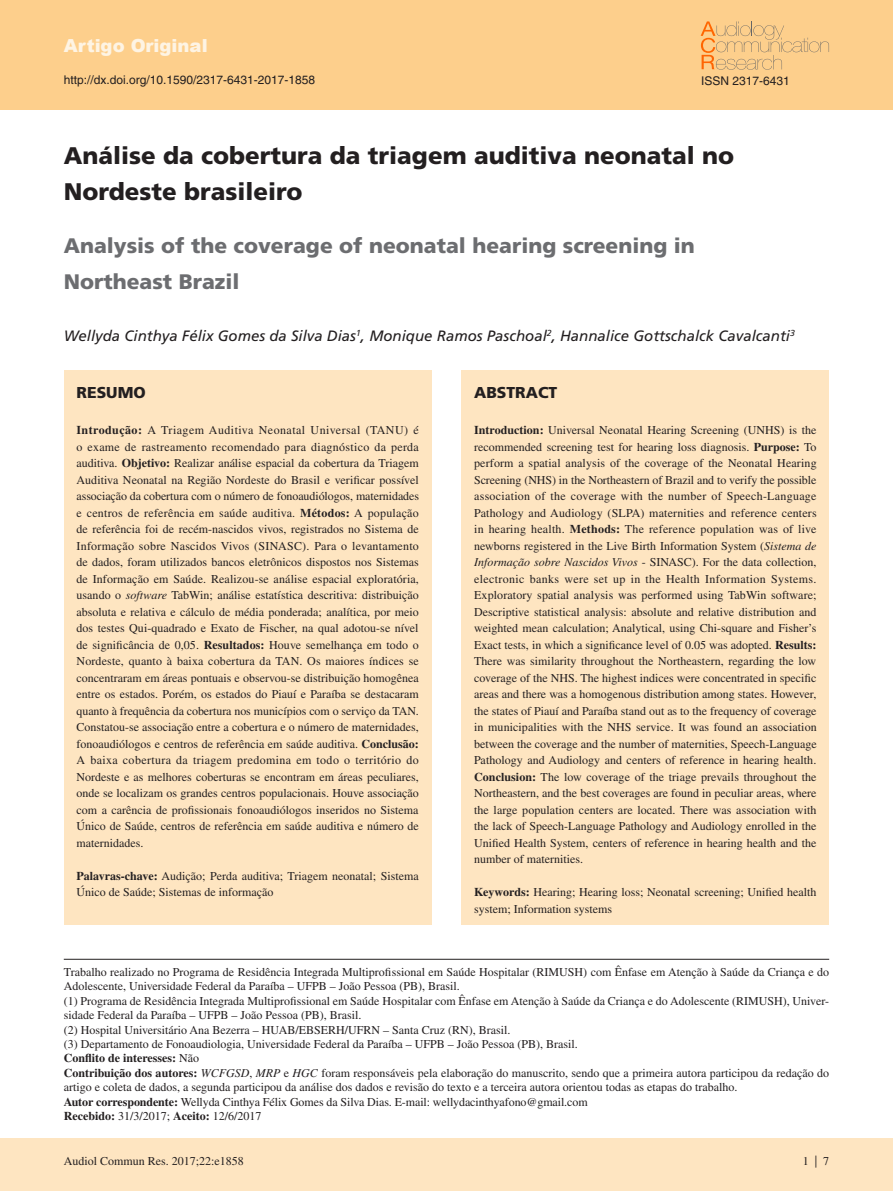
<style>
.page{position:relative;width:893px;height:1191px;background:#fff}
.page>*{position:absolute;margin:0;border:0;box-sizing:border-box;transform-origin:0 0}
.Título{font:900 24px/36px "Frutiger";color:#231f20}
.Título-secundário{font:900 21px/36px "Frutiger";color:#6c6d70}
.t1{font:900 18px "Arial";color:#fef4e4}
.Sessão{font:900 15.75px "Frutiger";color:#231f20}
.Autores{font:italic 15px "Frutiger";color:#231f20}
.Resumo{font:12px/16.5px "Times";color:#231f20;text-align:justify}
.Rodapé_sem_linha{font:12px/14.4px "Times";color:#231f20}
.Rodapé{font:12px/14.4px "Times";color:#231f20}
.t2{font:12px "Helvetica";color:#231f20}
.Rodapé_sem_linha-2{font:700 12px "Times";color:#231f20}
.Cabeça{font:12px "Times";color:#231f20}
.s1{font-weight:700}
.s2{font-style:italic}
.s3{font-weight:400}
</style>
<div class="page">
<div style="left:0;top:1138px;width:893px;height:53px;background:#fee5c1"></div>
<div style="left:0;top:0;width:893px;height:110px;background:#fdcf8c"></div>
<svg style="left:701px;top:21px;width:128px;height:49px"></svg>
<div style="left:65px;top:370px;width:367px;height:555px;background:#fee5c1"></div>
<div style="left:461px;top:370px;width:368px;height:555px;background:#fee5c1"></div>
<hr style="left:64px;top:959px;width:765px;height:1px;background:#231f20">
<h3 class="t1" style="left:64px;top:32px;width:145px">Artigo Original</h3>
<p class="t2" style="left:64px;top:73px;width:253px">http://dx.doi.org/10.1590/2317-6431-2017-1858</p>
<p class="t2" style="left:701px;top:74px;width:90px">ISSN 2317-6431</p>
<p class="Título" style="left:64px;top:137px;width:672px">Análise da cobertura da triagem auditiva neonatal no<br>Nordeste brasileiro</p>
<p class="Título-secundário" style="left:64px;top:227px;width:633px">Analysis of the coverage of neonatal hearing screening in<br>Northeast Brazil</p>
<p class="Autores" style="left:64px;top:327px;width:733px">Wellyda Cinthya Félix Gomes da Silva Dias<sup>1</sup>, Monique Ramos Paschoal<sup>2</sup>, Hannalice Gottschalck Cavalcanti<sup>3</sup></p>
<p class="Sessão" style="left:77px;top:383px;width:71px">RESUMO</p>
<p class="Resumo" style="left:77px;top:422px;width:344px"><span class="s1">Introdução:</span> A Triagem Auditiva Neonatal Universal (TANU) é o exame de rastreamento recomendado para diagnóstico da perda auditiva. <span class="s1">Objetivo:</span> Realizar análise espacial da cobertura da Triagem Auditiva Neonatal na Região Nordeste do Brasil e verificar possível associação da cobertura com o número de fonoaudiólogos, maternidades e centros de referência em saúde auditiva. <span class="s1">Métodos:</span> A população de referência foi de recém-nascidos vivos, registrados no Sistema de Informação sobre Nascidos Vivos (SINASC). Para o levantamento de dados, foram utilizados bancos eletrônicos dispostos nos Sistemas de Informação em Saúde. Realizou-se análise espacial exploratória, usando o <span class="s2">software</span> TabWin; análise estatística descritiva: distribuição absoluta e relativa e cálculo de média ponderada; analítica, por meio dos testes Qui-quadrado e Exato de Fischer, na qual adotou-se nível de significância de 0,05. <span class="s1">Resultados:</span> Houve semelhança em todo o Nordeste, quanto à baixa cobertura da TAN. Os maiores índices se concentraram em áreas pontuais e observou-se distribuição homogênea entre os estados. Porém, os estados do Piauí e Paraíba se destacaram quanto à frequência da cobertura nos municípios com o serviço da TAN.<br>Constatou-se associação entre a cobertura e o número de maternidades, fonoaudiólogos e centros de referência em saúde auditiva. <span class="s1">Conclusão:<br></span>A baixa cobertura da triagem predomina em todo o território do Nordeste e as melhores coberturas se encontram em áreas peculiares, onde se localizam os grandes centros populacionais. Houve associação com a carência de profissionais fonoaudiólogos inseridos no Sistema Único de Saúde, centros de referência em saúde auditiva e número de maternidades.</p>
<p class="Resumo" style="left:77px;top:867px;width:344px"><span class="s1">Palavras-chave:</span> Audição; Perda auditiva; Triagem neonatal; Sistema<br>Único de Saúde; Sistemas de informação</p>
<p class="Sessão" style="left:474px;top:383px;width:85px">ABSTRACT</p>
<p class="Resumo" style="left:474px;top:422px;width:344px"><span class="s1">Introduction:</span> Universal Neonatal Hearing Screening (UNHS) is the recommended screening test for hearing loss diagnosis. <span class="s1">Purpose:</span> To perform a spatial analysis of the coverage of the Neonatal Hearing Screening (NHS) in the Northeastern of Brazil and to verify the possible association of the coverage with the number of Speech-Language Pathology and Audiology (SLPA) maternities and reference centers in hearing health. <span class="s1">Methods:</span> The reference population was of live newborns registered in the Live Birth Information System (<span class="s2">Sistema de Informação sobre Nascidos Vivos</span> - SINASC). For the data collection, electronic banks were set up in the Health Information Systems.<br>Exploratory spatial analysis was performed using TabWin software; Descriptive statistical analysis: absolute and relative distribution and weighted mean calculation; Analytical, using Chi-square and Fisher’s Exact tests, in which a significance level of 0.05 was adopted. <span class="s1">Results:<br></span>There was similarity throughout the Northeastern, regarding the low coverage of the NHS. The highest indices were concentrated in specific areas and there was a homogenous distribution among states. However, the states of Piauí and Paraíba stand out as to the frequency of coverage in municipalities with the NHS service. It was found an association between the coverage and the number of maternities, Speech-Language Pathology and Audiology and centers of reference in hearing health.<br><span class="s1">Conclusion:</span> The low coverage of the triage prevails throughout the Northeastern, and the best coverages are found in peculiar areas, where the large population centers are located. There was association with the lack of Speech-Language Pathology and Audiology enrolled in the Unified Health System, centers of reference in hearing health and the number of maternities.</p>
<p class="Resumo" style="left:474px;top:884px;width:344px"><span class="s1">Keywords:</span> Hearing; Hearing loss; Neonatal screening; Unified health system; Information systems</p>
<p class="Rodapé" style="left:64px;top:964px;width:767px">Trabalho realizado no Programa de Residência Integrada Multiprofissional em Saúde Hospitalar (RIMUSH) com Ênfase em Atenção à Saúde da Criança e do<br>Adolescente, Universidade Federal da Paraíba – UFPB – João Pessoa (PB), Brasil.</p>
<p class="Rodapé_sem_linha" style="left:64px;top:993px;width:767px">(1) Programa de Residência Integrada Multiprofissional em Saúde Hospitalar com Ênfase em Atenção à Saúde da Criança e do Adolescente (RIMUSH), Univer&shy;sidade Federal da Paraíba – UFPB – João Pessoa (PB), Brasil.</p>
<p class="Rodapé_sem_linha" style="left:64px;top:1022px;width:448px">(2) Hospital Universitário Ana Bezerra – HUAB/EBSERH/UFRN – Santa Cruz (RN), Brasil.</p>
<p class="Rodapé_sem_linha" style="left:64px;top:1036px;width:516px">(3) Departamento de Fonoaudiologia, Universidade Federal da Paraíba – UFPB – João Pessoa (PB), Brasil.</p>
<p class="Rodapé_sem_linha-2" style="left:64px;top:1051px;width:137px">Conflito de interesses: <span class="s3">Não</span></p>
<p class="Rodapé_sem_linha" style="left:64px;top:1065px;width:767px"><span class="s1">Contribuição dos autores:</span> <span class="s2">WCFGSD</span>, <span class="s2">MRP</span> e <span class="s2">HGC</span> foram responsáveis pela elaboração do manuscrito, sendo que a primeira autora participou da redação do artigo e coleta de dados, a segunda participou da análise dos dados e revisão do texto e a terceira autora orientou todas as etapas do trabalho.</p>
<p class="Rodapé_sem_linha" style="left:64px;top:1094px;width:525px"><span class="s1">Autor correspondente:</span> Wellyda Cinthya Félix Gomes da Silva Dias. E-mail: wellydacinthyafono@gmail.com</p>
<p class="Rodapé_sem_linha" style="left:64px;top:1108px;width:199px"><span class="s1">Recebido:</span> 31/3/2017; <span class="s1">Aceito:</span> 12/6/2017</p>
<p class="Resumo" style="left:64px;top:1152px;width:182px">Audiol Commun Res. 2017;22:e1858</p>
<p class="Cabeça" style="left:803px;top:1154px;width:28px">1 | 7</p>
</div>
